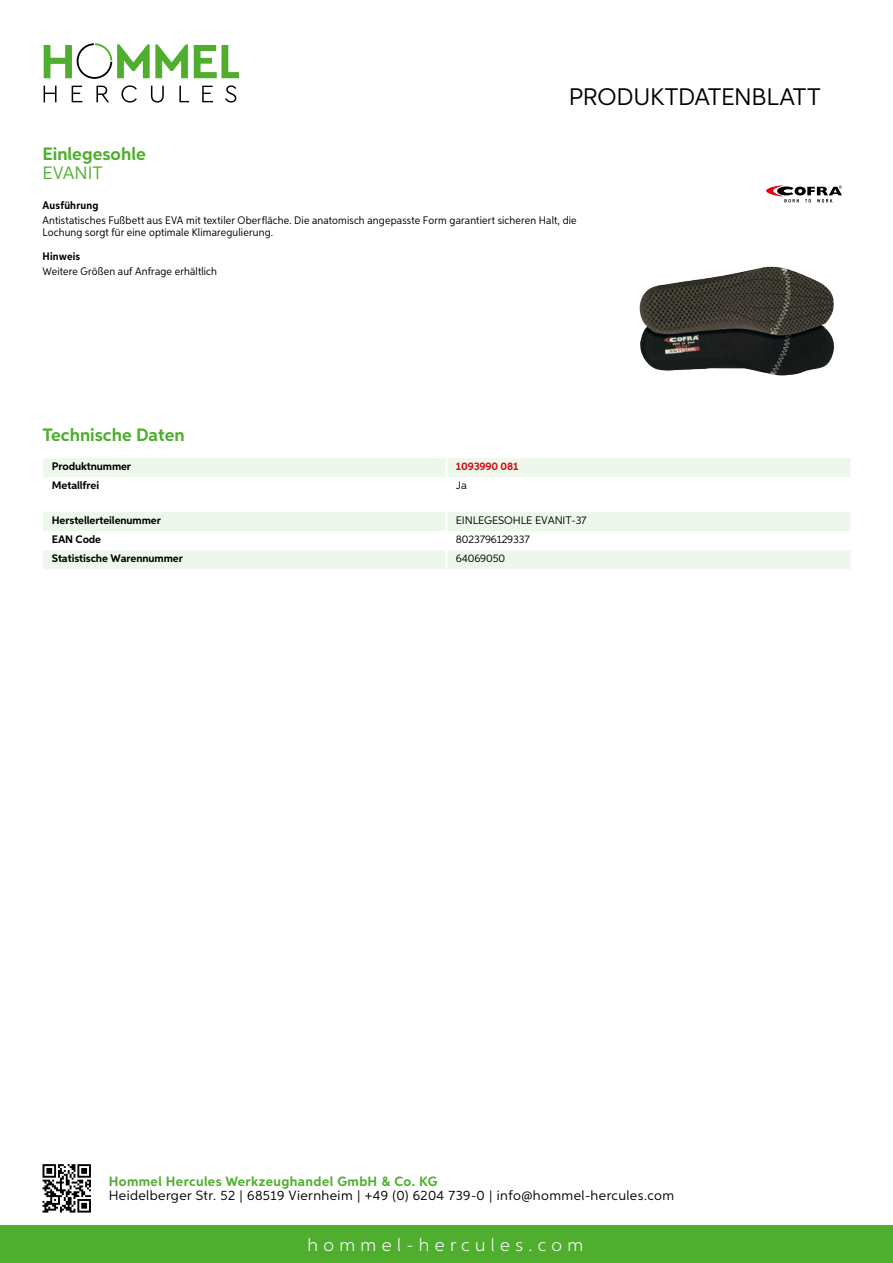
<style>
.page{position:relative;width:893px;height:1263px;background:#fff}
.page>*{position:absolute;margin:0;border:0;box-sizing:border-box;transform-origin:0 0}
.t1{font:24px "Aspira";letter-spacing:-.01em;color:#000}
.t2{font:700 18px "Aspira";color:#50ae2f}
.t3{font:300 18px "Aspira";letter-spacing:.3em;color:#fff}
.t4{font:18px "Aspira";color:#50ae2f}
.t5{font:13.5px "Aspira";letter-spacing:.03em;color:#000}
.t6{font:700 13.5px "Aspira";letter-spacing:.03em;color:#50ae2f}
.t7{font:10.95px/12px "Aspira Nar";letter-spacing:.015em;color:#000}
.t8{font:700 10.95px "Aspira";letter-spacing:-.01em;color:#000}
.t9{font:10.95px "Aspira";letter-spacing:-.01em;color:#000}
.t10{font:700 10.95px "Aspira Nar";letter-spacing:.02em;color:#000}
.t11{font:700 10.95px "Aspira";letter-spacing:-.01em;color:#cd1013}
</style>
<div class="page">
<div style="left:0;top:1226px;width:893px;height:37px;background:#50ae2f"></div>
<svg style="left:43px;top:1164px;width:48px;height:48px"></svg>
<svg style="left:194px;top:45px;width:45px;height:33px"></svg>
<svg style="left:44px;top:43px;width:144px;height:36px"></svg>
<svg style="left:44px;top:86px;width:13px;height:16px"></svg>
<svg style="left:72px;top:86px;width:10px;height:16px"></svg>
<svg style="left:96px;top:86px;width:13px;height:16px"></svg>
<svg style="left:121px;top:85px;width:16px;height:18px"></svg>
<svg style="left:151px;top:86px;width:13px;height:17px"></svg>
<svg style="left:179px;top:86px;width:10px;height:16px"></svg>
<svg style="left:202px;top:86px;width:11px;height:16px"></svg>
<svg style="left:225px;top:85px;width:11px;height:18px"></svg>
<div style="left:43px;top:458px;width:807px;height:19px;background:#eef7eb"></div>
<svg style="left:43px;top:512px;width:807px;height:57px"></svg>
<hr style="left:445px;top:550px;width:3px;height:19px;background:#fff">
<img style="left:639px;top:266px;width:195px;height:110px">
<svg style="left:766px;top:185px;width:76px;height:17px"></svg>
<h1 class="t1" style="left:569px;top:82px;width:253px">Produktdatenblatt</h1>
<h2 class="t2" style="left:43px;top:142px;width:105px">Einlegesohle</h2>
<h2 class="t4" style="left:43px;top:162px;width:61px">EVAN IT</h2>
<p class="t10" style="left:43px;top:199px;width:58px">Ausführung</p>
<p class="t7" style="left:43px;top:214px;width:536px">Antistatisches Fußbett aus EVA mit textiler Oberfläche. Die anatomisch angepasste Form garantiert sicheren Halt, die<br>Lochung sorgt für eine optimale Klimaregulierung.</p>
<p class="t10" style="left:43px;top:249px;width:39px">Hinweis</p>
<p class="t7" style="left:43px;top:265px;width:176px">Weitere Größen auf Anfrage erhältlich</p>
<h2 class="t2" style="left:43px;top:424px;width:144px">Technische Daten</h2>
<p class="t8" style="left:52px;top:460px;width:81px">Produktnummer</p>
<p class="t11" style="left:456px;top:460px;width:64px">1093990 081</p>
<p class="t8" style="left:52px;top:479px;width:49px">Metallfrei</p>
<p class="t9" style="left:456px;top:479px;width:13px">Ja</p>
<p class="t8" style="left:52px;top:513px;width:111px">Herstellerteilenummer</p>
<p class="t9" style="left:456px;top:513px;width:132px">EINLEGESOHLE EVAN IT-37</p>
<p class="t8" style="left:52px;top:532px;width:51px">EAN Code</p>
<p class="t9" style="left:456px;top:532px;width:76px">8023796129337</p>
<p class="t8" style="left:52px;top:552px;width:132px">Statistische Warennummer</p>
<p class="t9" style="left:456px;top:552px;width:51px">64069050</p>
<p class="t6" style="left:109px;top:1172px;width:330px">Hommel Hercules Werkzeughandel GmbH &amp; Co. KG</p>
<p class="t5" style="left:109px;top:1187px;width:567px">Heidelberger Str. 52 | 68519 Viernheim | +49 (0) 6204 739-0 | info@hommel-hercules.com</p>
<h2 class="t3" style="left:307px;top:1234px;width:277px">hommel-hercules.com</h2>
</div>
